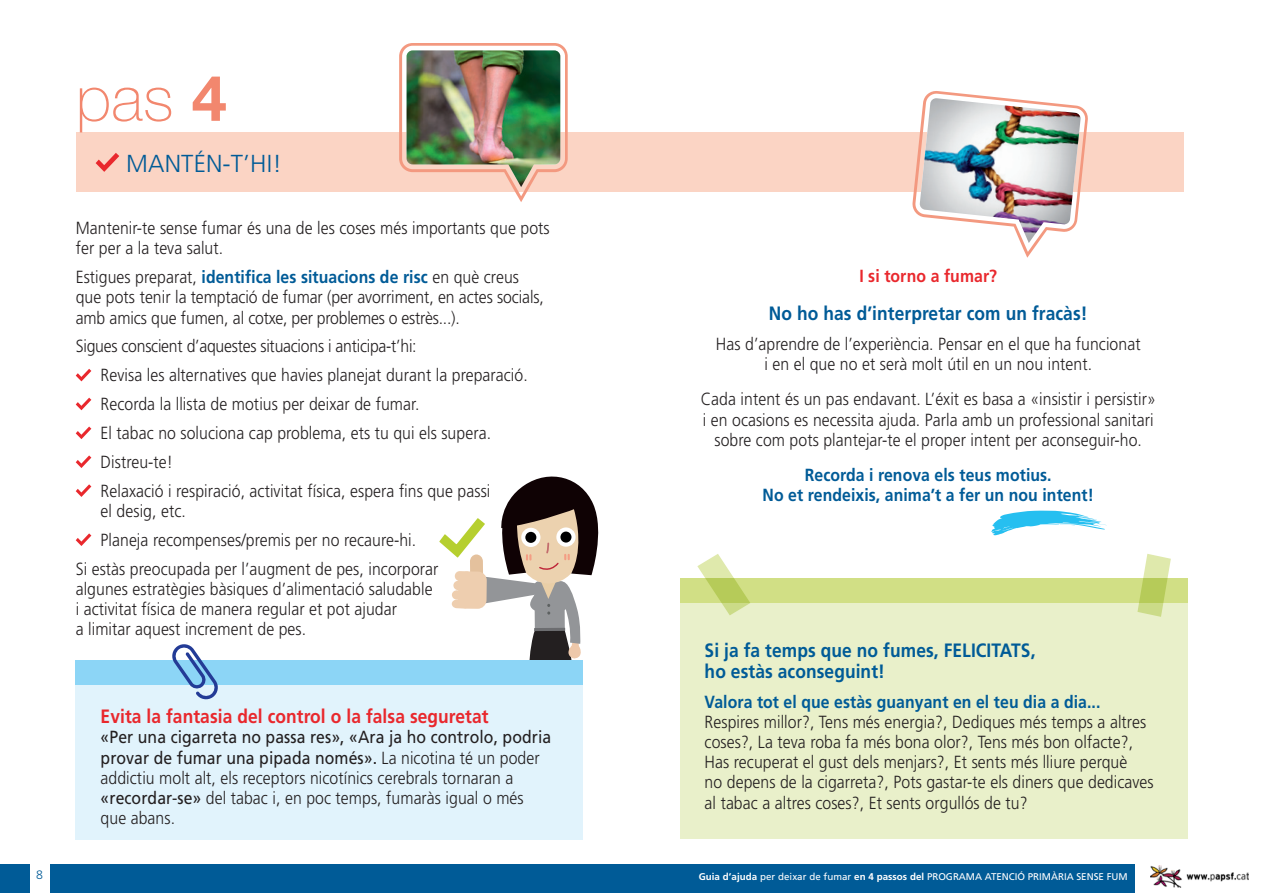
<style>
.page{position:relative;width:1263px;height:893px;background:#fff}
.page>*{position:absolute;margin:0;border:0;box-sizing:border-box;transform-origin:0 0}
.t1{font:100 63.15px "Helvetica Neue LT Std";color:#f2876e}
.t2{font:300 24.6px "Frutiger";letter-spacing:.005em;color:#005b97}
.t3{font:700 19.35px/21px "Frutiger";letter-spacing:.005em;color:#005b97;scale:.9 1}
.t4{font:700 19.35px "Frutiger";letter-spacing:.005em;color:#e9282d;scale:.9 1}
.t5{font:300 17.55px/20.2px "Frutiger";letter-spacing:.005em;color:#231f20;scale:.9 1}
.t6{font:700 17.55px/20.2px "Frutiger";letter-spacing:.005em;color:#005b97;text-align:center;scale:.9 1}
.t7{font:300 17.55px "Frutiger";letter-spacing:-.015em;color:#231f20;scale:.9 1}
.t8{font:700 17.55px "Frutiger";letter-spacing:.005em;color:#e9282d;scale:.9 1}
.t9{font:300 12.3px "Frutiger";color:#005b97}
.t10{font:9.75px "Frutiger";color:#fff}
.s1{font-weight:700}
.s2{font-weight:700;color:#005b97}
.s3{font-weight:400}
</style>
<div class="page">
<div style="left:0;top:864px;width:1263px;height:29px;background:#005b97"></div>
<div style="left:1135px;top:864px;width:128px;height:29px;background:#fff"></div>
<img style="left:1150px;top:865px;width:98px;height:23px">
<div style="left:30px;top:864px;width:20px;height:29px;background:#fff"></div>
<svg style="left:439px;top:476px;width:160px;height:184px"></svg>
<svg style="left:76px;top:369px;width:15px;height:12px"></svg>
<svg style="left:76px;top:398px;width:15px;height:12px"></svg>
<svg style="left:76px;top:427px;width:15px;height:12px"></svg>
<svg style="left:76px;top:455px;width:15px;height:13px"></svg>
<svg style="left:76px;top:484px;width:15px;height:13px"></svg>
<svg style="left:76px;top:533px;width:15px;height:13px"></svg>
<div style="left:76px;top:132px;width:1107px;height:60px;background:#fbd4c4"></div>
<svg style="left:96px;top:153px;width:23px;height:19px"></svg>
<svg style="left:399px;top:43px;width:169px;height:159px"></svg>
<img style="left:406px;top:50px;width:154px;height:137px">
<div style="left:680px;top:579px;width:507px;height:260px;background:#e9f0ca"></div>
<svg style="left:912px;top:91px;width:176px;height:167px"></svg>
<img style="left:919px;top:98px;width:162px;height:145px">
<div style="left:680px;top:579px;width:507px;height:24px;background:#d1df85"></div>
<div style="left:76px;top:685px;width:507px;height:154px;background:#e1f3fc"></div>
<div style="left:76px;top:660px;width:507px;height:25px;background:#8cd5f6"></div>
<svg style="left:172px;top:644px;width:46px;height:56px"></svg>
<svg style="left:1137px;top:554px;width:34px;height:63px"></svg>
<svg style="left:697px;top:554px;width:53px;height:61px"></svg>
<svg style="left:991px;top:511px;width:116px;height:24px"></svg>
<p class="t1" style="left:76px;top:62px;width:153px">pas <span class="s1">4</span></p>
<p class="t2" style="left:126px;top:149px;width:157px">MANTÉN-T’HI!</p>
<p class="t5" style="left:76px;top:218px;width:528px">Mantenir-te sense fumar és una de les coses més importants que pots fer per a la teva salut.</p>
<p class="t5" style="left:76px;top:267px;width:522px">Estigues preparat, <span class="s2">identifica les situacions de risc</span> en què creus que pots tenir la temptació de fumar (per avorriment, en actes socials, amb amics que fumen, al cotxe, per problemes o estrès...).</p>
<p class="t7" style="left:76px;top:336px;width:380px">Sigues conscient d’aquestes situacions i anticipa-t’hi:</p>
<p class="t5" style="left:101px;top:365px;width:476px">Revisa les alternatives que havies planejat durant la preparació.</p>
<p class="t5" style="left:101px;top:394px;width:356px">Recorda la llista de motius per deixar de fumar.</p>
<p class="t5" style="left:101px;top:423px;width:435px">El tabac no soluciona cap problema, ets tu qui els supera.</p>
<p class="t5" style="left:101px;top:452px;width:82px">Distreu-te!</p>
<p class="t5" style="left:101px;top:481px;width:435px">Relaxació i respiració, activitat física, espera fins que passi el desig, etc.</p>
<p class="t5" style="left:101px;top:530px;width:352px">Planeja recompenses/premis per no recaure-hi.</p>
<p class="t5" style="left:76px;top:559px;width:405px">Si estàs preocupada per l’augment de pes, incorporar algunes estratègies bàsiques d’alimentació saludable i activitat física de manera regular et pot ajudar<br>a limitar aquest increment de pes.</p>
<p class="t4" style="left:101px;top:705px;width:433px">Evita la fantasia del control o la falsa seguretat</p>
<p class="t5" style="left:101px;top:727px;width:502px"><span class="s3">«Per una cigarreta no passa res», «Ara ja ho controlo, podria provar de fumar una pipada només».</span> La nicotina té un poder addictiu molt alt, els receptors nicotínics cerebrals tornaran a <span class="s3">«recordar-se»</span> del tabac i, en poc temps, fumaràs igual o més que abans.</p>
<p class="t8" style="left:859px;top:266px;width:155px">I si torno a fumar?</p>
<p class="t3" style="left:769px;top:303px;width:355px">No ho has d’interpretar com un fracàs!</p>
<p class="t5" style="left:716px;top:334px;width:473px;text-align:center">Has d’aprendre de l’experiència. Pensar en el que ha funcionat i en el que no et serà molt útil en un nou intent.</p>
<p class="t5" style="left:701px;top:389px;width:507px;text-align:center">Cada intent és un pas endavant. L’éxit es basa a «insistir i persistir» i en ocasions es necessita ajuda. Parla amb un professional sanitari sobre com pots plantejar-te el proper intent per aconseguir-ho.</p>
<p class="t6" style="left:763px;top:465px;width:369px">Recorda i renova els teus motius.<br>No et rendeixis, anima’t a fer un nou intent!</p>
<p class="t3" style="left:705px;top:639px;width:369px">Si ja fa temps que no fumes, FELICITATS, ho estàs aconseguint!</p>
<p class="t5" style="left:705px;top:691px;width:500px"><span class="s2">Valora tot el que estàs guanyant en el teu dia a dia...<br></span>Respires millor?, Tens més energia?, Dediques més temps a altres coses?, La teva roba fa més bona olor?, Tens més bon olfacte?, Has recuperat el gust dels menjars?, Et sents més lliure perquè<br>no depens de la cigarreta?, Pots gastar-te els diners que dedicaves al tabac a altres coses?, Et sents orgullós de tu?</p>
<p class="t9" style="left:36px;top:868px;width:8px">8</p>
<p class="t10" style="left:699px;top:870px;width:430px"><span class="s1">Guia d’ajuda</span> per deixar de fumar <span class="s1">en 4 passos del</span> PROGRAMA ATENCIÓ PRIMÀRIA SENSE FUM</p>
</div>
